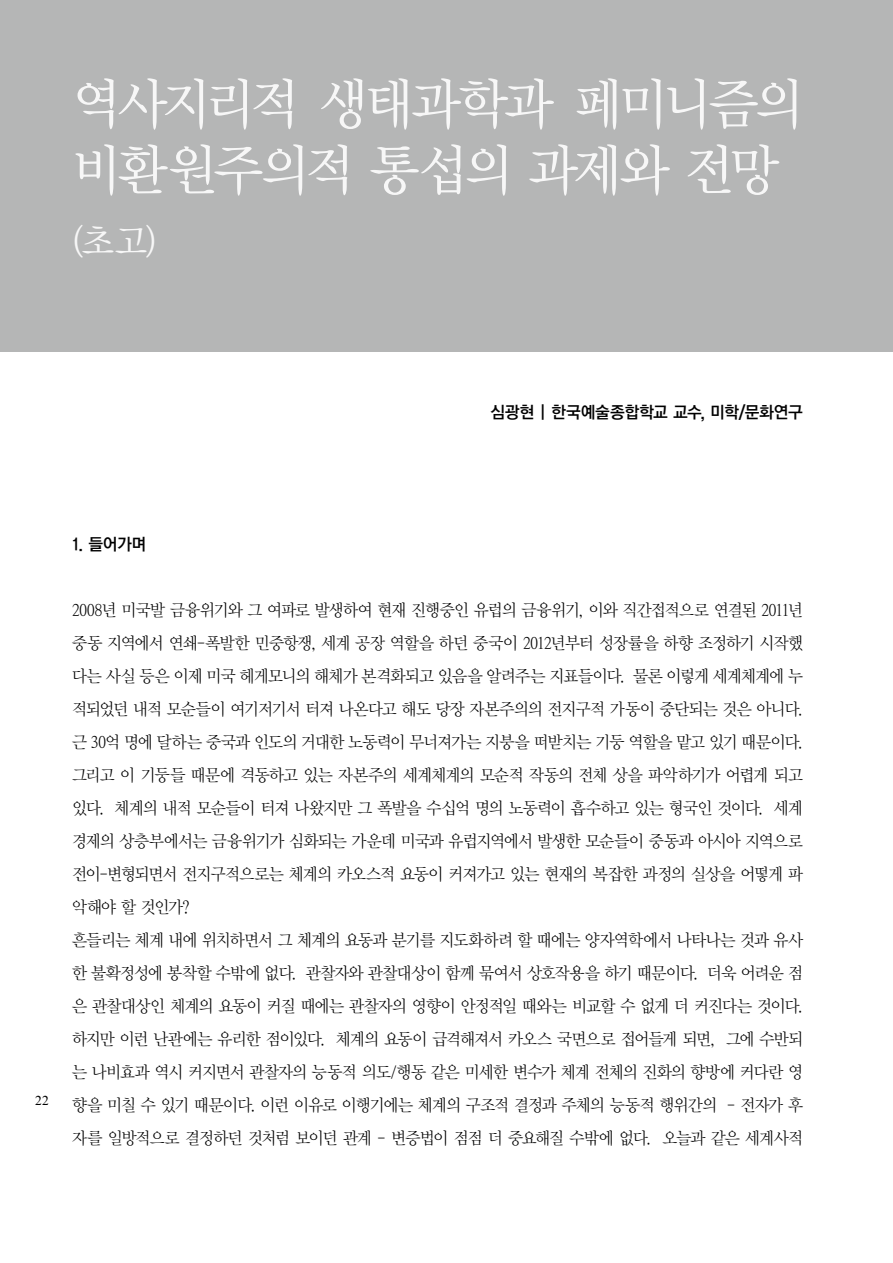
<style>
.page{position:relative;width:893px;height:1263px;background:#fff}
.page>*{position:absolute;margin:0;border:0;box-sizing:border-box;transform-origin:0 0}
.t1{font:54px/66px "Y Mj O530";letter-spacing:-.055em;color:#f7f7f7}
.t2{font:36px "Y Mj O530";color:#f7f7f7}
.t3{font:16.5px/33px "Y Mj O520";letter-spacing:-.04em;color:#000}
.t4{font:16.5px "YGO540";letter-spacing:-.03em;color:#000}
.t5{font:13.5px "Times New Roman";color:#000}
</style>
<div class="page">
<div style="left:0;top:0;width:893px;height:352px;background:#b5b6b6"></div>
<h1 class="t1" style="left:72px;top:72px;width:732px">역사지리적 생태과학과 페미니즘의 비환원주의적 통섭의 과제와 전망</h1>
<h2 class="t2" style="left:72px;top:223px;width:86px">(초고)</h2>
<p class="t4" style="left:491px;top:404px;width:314px">심광현 | 한국예술종합학교 교수, 미학/문화연구</p>
<p class="t5" style="left:35px;top:1091px;width:15px">22</p>
<p class="t4" style="left:72px;top:536px;width:76px">1. 들어가며</p>
<p class="t3" style="left:72px;top:594px;width:732px">2008년 미국발 금융위기와 그 여파로 발생하여 현재 진행중인 유럽의 금융위기, 이와 직간접적으로 연결된 2011년 중동 지역에서 연쇄-폭발한 민중항쟁, 세계 공장 역할을 하던 중국이 2012년부터 성장률을 하향 조정하기 시작했 다는 사실 등은 이제 미국 헤게모니의 해체가 본격화되고 있음을 알려주는 지표들이다. 물론 이렇게 세계체계에 누 적되었던 내적 모순들이 여기저기서 터져 나온다고 해도 당장 자본주의의 전지구적 가동이 중단되는 것은 아니다. 근 30억 명에 달하는 중국과 인도의 거대한 노동력이 무너져가는 지붕을 떠받치는 기둥 역할을 맡고 있기 때문이다. 그리고 이 기둥들 때문에 격동하고 있는 자본주의 세계체계의 모순적 작동의 전체 상을 파악하기가 어렵게 되고 있다. 체계의 내적 모순들이 터져 나왔지만 그 폭발을 수십억 명의 노동력이 흡수하고 있는 형국인 것이다. 세계 경제의 상층부에서는 금융위기가 심화되는 가운데 미국과 유럽지역에서 발생한 모순들이 중동과 아시아 지역으로 전이-변형되면서 전지구적으로는 체계의 카오스적 요동이 커져가고 있는 현재의 복잡한 과정의 실상을 어떻게 파 악해야 할 것인가?<br>흔들리는 체계 내에 위치하면서 그 체계의 요동과 분기를 지도화하려 할 때에는 양자역학에서 나타나는 것과 유사 한 불확정성에 봉착할 수밖에 없다. 관찰자와 관찰대상이 함께 묶여서 상호작용을 하기 때문이다. 더욱 어려운 점 은 관찰대상인 체계의 요동이 커질 때에는 관찰자의 영향이 안정적일 때와는 비교할 수 없게 더 커진다는 것이다. 하지만 이런 난관에는 유리한 점이있다. 체계의 요동이 급격해져서 카오스 국면으로 접어들게 되면, 그에 수반되 는 나비효과 역시 커지면서 관찰자의 능동적 의도/행동 같은 미세한 변수가 체계 전체의 진화의 향방에 커다란 영 향을 미칠 수 있기 때문이다. 이런 이유로 이행기에는 체계의 구조적 결정과 주체의 능동적 행위간의 - 전자가 후 자를 일방적으로 결정하던 것처럼 보이던 관계 - 변증법이 점점 더 중요해질 수밖에 없다. 오늘과 같은 세계사적</p>
</div>
